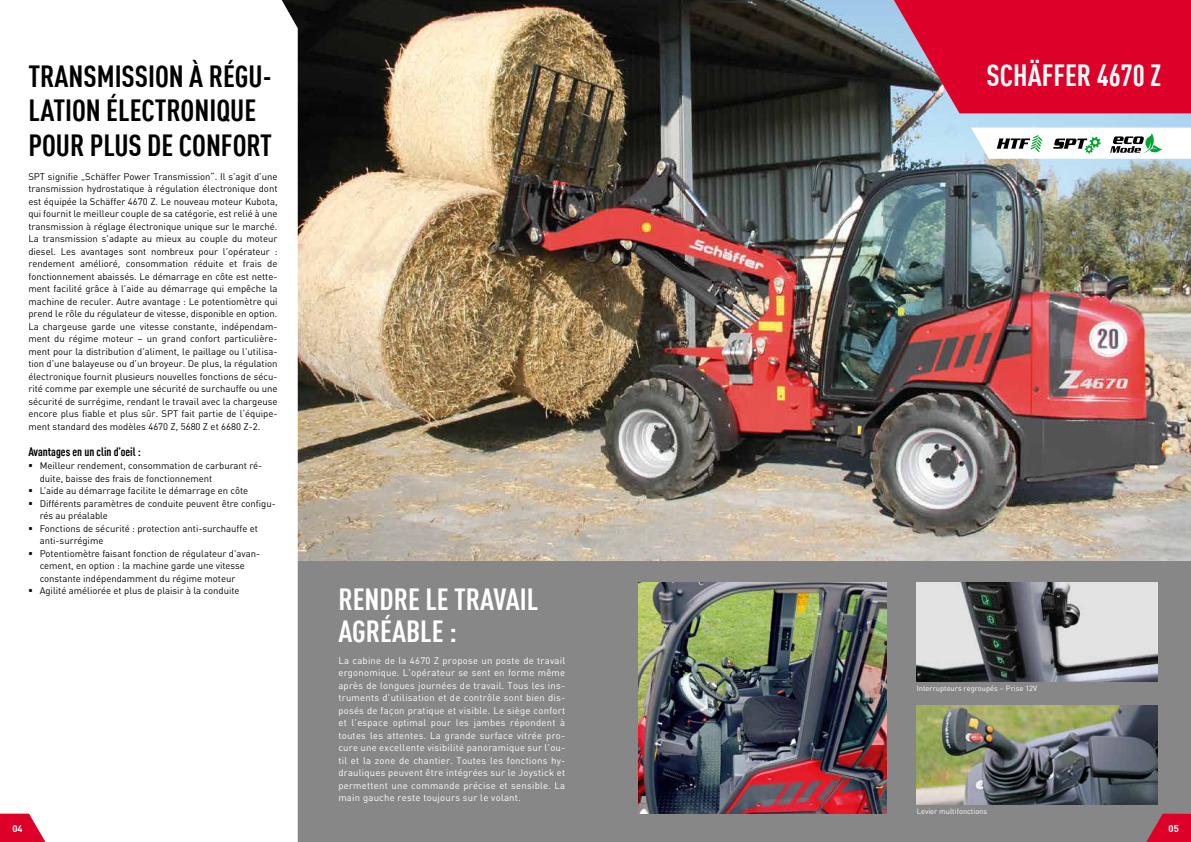
<style>
.page{position:relative;width:1191px;height:842px;background:#fff}
.page>*{position:absolute;margin:0;border:0;box-sizing:border-box;transform-origin:0 0}
.t1{font:700 condensed 30px/34.5px "DIN Offc Pro";color:#000}
.t2{font:700 condensed 30px/32px "DIN Offc Pro";color:#fff}
.t3{font:700 condensed 12px "DIN Offc Pro";color:#000}
.t4{font:9.5px/12.5px "DIN Offc Pro";color:#000}
.t5{font:9.5px/12.5px "DIN Offc Pro";letter-spacing:.025em;color:#fff;text-align:justify}
.t6{font:700 9.5px "DIN Offc Pro";color:#fff}
.t7{font:7.5px "DIN Offc Pro";color:#fff}
</style>
<div class="page">
<img style="left:298px;top:0;width:893px;height:561px">
<div style="left:282px;top:561px;width:909px;height:281px;background:#868786"></div>
<svg style="left:0;top:0;width:298px;height:842px"></svg>
<svg style="left:0;top:814px;width:45px;height:28px"></svg>
<svg style="left:1146px;top:814px;width:45px;height:28px"></svg>
<svg style="left:894px;top:0;width:297px;height:113px;background:#d31137"></svg>
<img style="left:638px;top:582px;width:249px;height:232px">
<img style="left:916px;top:582px;width:241px;height:100px">
<img style="left:916px;top:706px;width:241px;height:99px">
<svg style="left:971px;top:128px;width:220px;height:31px"></svg>
<h1 class="t1" style="left:28px;top:57px;width:245px">TRANSMISSION À RÉGU-<br>LATION ÉLECTRONIQUE<br>POUR PLUS DE CONFORT</h1>
<p class="t4" style="left:28px;top:169px;width:251px;text-align:justify">SPT signifie „Schäffer Power Transmission“. Il s’agit d’une transmission hydrostatique à régulation électronique dont est équipée la Schäffer 4670 Z. Le nouveau moteur Kubota, qui fournit le meilleur couple de sa catégorie, est relié à une transmission à réglage électronique unique sur le marché.<br>La transmission s’adapte au mieux au couple du moteur diesel. Les avantages sont nombreux pour l’opérateur : rendement amélioré, consommation réduite et frais de fonctionnement abaissés. Le démarrage en côte est nette&shy;ment facilité grâce à l’aide au démarrage qui empêche la machine de reculer. Autre avantage : Le potentiomètre qui prend le rôle du régulateur de vitesse, disponible en option.<br>La chargeuse garde une vitesse constante, indépendam&shy;ment du régime moteur – un grand confort particulière&shy;ment pour la distribution d’aliment, le paillage ou l’utilisa&shy;tion d’une balayeuse ou d’un broyeur. De plus, la régulation électronique fournit plusieurs nouvelles fonctions de sécu&shy;rité comme par exemple une sécurité de surchauffe ou une sécurité de surrégime, rendant le travail avec la chargeuse encore plus fiable et plus sûr. SPT fait partie de l‘équipe&shy;ment standard des modèles 4670 Z, 5680 Z et 6680 Z-2.</p>
<p class="t3" style="left:28px;top:443px;width:114px">Avantages en un clin d’oeil :</p>
<p class="t4" style="left:40px;top:459px;width:224px;text-indent:-11px">▪ Meilleur rendement, consommation de carburant ré&shy;duite, baisse des frais de fonctionnement</p>
<p class="t4" style="left:28px;top:484px;width:221px">▪ L’aide au démarrage facilite le démarrage en côte</p>
<p class="t4" style="left:40px;top:496px;width:238px;text-indent:-11px">▪ Différents paramètres de conduite peuvent être configu&shy;rés au préalable</p>
<p class="t4" style="left:40px;top:521px;width:220px;text-indent:-11px">▪ Fonctions de sécurité : protection anti-surchauffe et anti-surrégime</p>
<p class="t4" style="left:40px;top:546px;width:222px;text-indent:-11px">▪ Potentiomètre faisant fonction de régulateur d’avan&shy;cement, en option : la machine garde une vitesse constante indépendamment du régime moteur</p>
<p class="t4" style="left:28px;top:584px;width:213px">▪ Agilité améliorée et plus de plaisir à la conduite</p>
<h1 class="t2" style="left:338px;top:582px;width:201px">RENDRE LE TRAVAIL<br>AGRÉABLE :</h1>
<p class="t5" style="left:338px;top:653px;width:228px">La cabine de la 4670 Z propose un poste de travail ergonomique. L’opérateur se sent en forme même après de longues journées de travail. Tous les ins&shy;truments d’utilisation et de contrôle sont bien dis&shy;posés de façon pratique et visible. Le siège confort et l’espace optimal pour les jambes répondent à toutes les attentes. La grande surface vitrée pro&shy;cure une excellente visibilité panoramique sur l’ou&shy;til et la zone de chantier. Toutes les fonctions hy&shy;drauliques peuvent être intégrées sur le Joystick et permettent une commande précise et sensible. La main gauche reste toujours sur le volant.</p>
<h1 class="t2" style="left:986px;top:57px;width:176px">SCHÄFFER 4670 Z</h1>
<p class="t7" style="left:916px;top:683px;width:122px">Interrupteurs regroupés – Prise 12V</p>
<p class="t7" style="left:916px;top:805px;width:72px">Levier multifonctions</p>
<p class="t6" style="left:12px;top:821px;width:12px">04</p>
<p class="t6" style="left:1168px;top:821px;width:12px">05</p>
</div>
